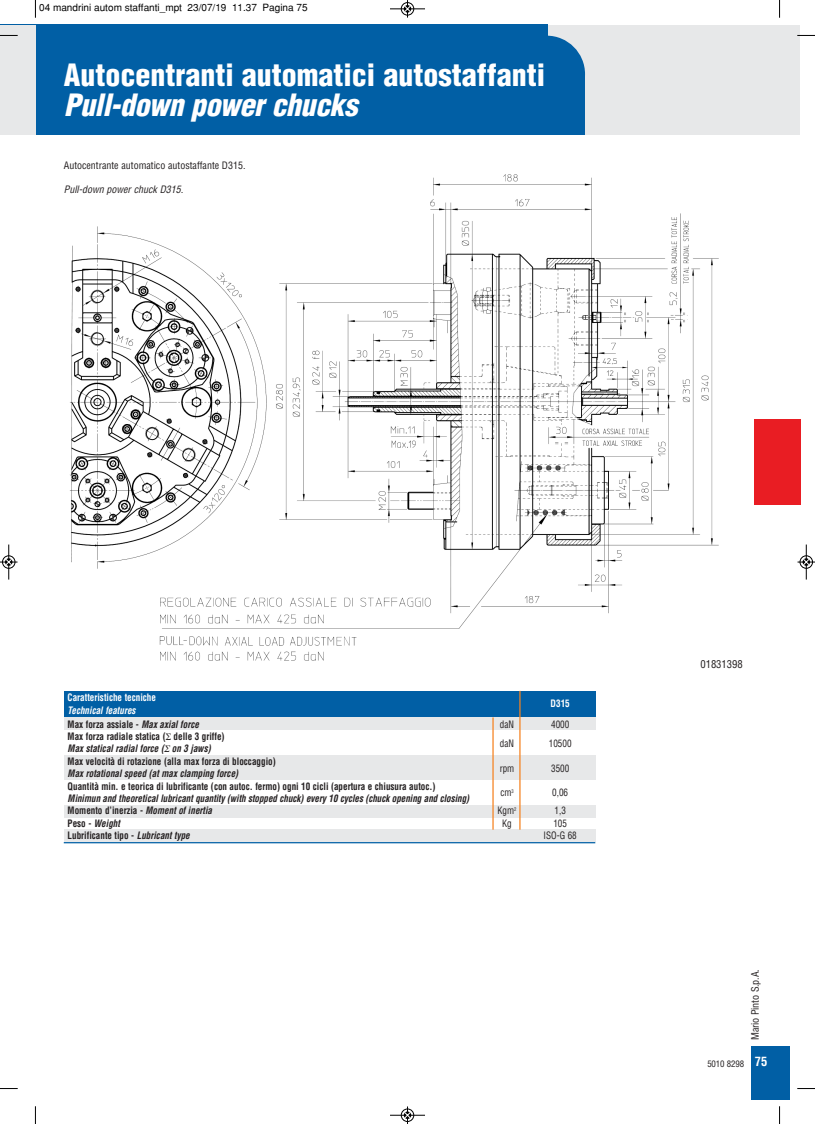
<style>
.page{position:relative;width:815px;height:1124px;background:#fff}
.page>*{position:absolute;margin:0;border:0;box-sizing:border-box;transform-origin:0 0}
.t1{font:900 condensed 30px "Helvetica";color:#fff}
.t2{font:italic 900 condensed 30px "Helvetica";letter-spacing:-.015em;color:#fff}
.t3{font:condensed 10.62px "Helvetica";color:#231f20}
.t4{font:italic 700 condensed 10px/12.4px "Helvetica";letter-spacing:-.005em;color:#231f20;scale:.91 1}
.t5{font:700 condensed 10px "Helvetica";color:#231f20;scale:.91 1}
.t6{font:condensed 10px "Helvetica";color:#231f20}
.t7{font:10px "Helvetica";color:#000}
.t8{font:condensed 10px "Helvetica";color:#231f20;scale:.91 1}
.t9{font:italic 700 condensed 10px/13.8px "Helvetica";color:#fff;scale:.91 1}
.t10{font:700 condensed 10px "Helvetica";color:#fff;scale:.91 1}
.t11{font:italic condensed 10px "Helvetica";color:#231f20}
.t12{font:condensed 8.75px "Helvetica";letter-spacing:-.015em;color:#231f20}
.s1{font-style:normal;color:#231f20}
.s2{color:#231f20}
.s3{font-style:normal}
.s4{font-style:italic}
.s5{font-weight:700;font-size:12.5px;color:#fff}
</style>
<div class="page">
<div style="left:751px;top:1045px;width:39px;height:53px;background:#015fa5"></div>
<div style="left:755px;top:420px;width:46px;height:85px;background:#e91d23"></div>
<img style="left:70px;top:174px;width:649px;height:487px">
<div style="left:64px;top:690px;width:531px;height:27px;background:#015fa5"></div>
<div style="left:64px;top:717px;width:531px;height:13px;background:#e7e8e9"></div>
<div style="left:64px;top:755px;width:531px;height:24px;background:#e7e8e9"></div>
<div style="left:64px;top:805px;width:531px;height:12px;background:#e7e8e9"></div>
<div style="left:64px;top:829px;width:531px;height:13px;background:#e7e8e9"></div>
<hr style="left:492px;top:717px;width:2px;height:112px;background:#f58220">
<hr style="left:519px;top:690px;width:2px;height:139px;background:#f58220">
<hr style="left:64px;top:842px;width:531px;height:1px;background:#015fa5">
<div style="left:25px;top:25px;width:775px;height:110px;background:#e7e8e9"></div>
<div style="left:0;top:24px;width:548px;height:111px;background:#015fa5"></div>
<div style="left:508px;top:36px;width:77px;height:77px;background:#015fa5;border-radius:50%"></div>
<div style="left:330px;top:72px;width:255px;height:63px;background:#015fa5"></div>
<div style="left:0;top:25px;width:35px;height:110px;background:#e7e8e9"></div>
<svg style="left:35px;top:0;width:1px;height:18px"></svg>
<svg style="left:0;top:35px;width:18px;height:1px"></svg>
<svg style="left:779px;top:0;width:1px;height:18px"></svg>
<svg style="left:797px;top:35px;width:18px;height:1px"></svg>
<svg style="left:35px;top:1106px;width:1px;height:17px"></svg>
<svg style="left:0;top:1088px;width:18px;height:1px"></svg>
<svg style="left:779px;top:1106px;width:1px;height:17px"></svg>
<svg style="left:797px;top:1088px;width:18px;height:1px"></svg>
<div style="left:401px;top:2px;width:13px;height:14px;border:1px solid #fff;border-radius:50%"></div>
<hr style="left:390px;top:9px;width:35px;height:1px;background:#000">
<div style="left:401px;top:2px;width:13px;height:13px;border:1px solid #000;border-radius:50%"></div>
<svg style="left:404px;top:0;width:7px;height:18px"></svg>
<hr style="left:390px;top:1114px;width:35px;height:1px;background:#000">
<div style="left:401px;top:1108px;width:13px;height:13px;border:1px solid #000;border-radius:50%"></div>
<svg style="left:404px;top:1106px;width:7px;height:17px"></svg>
<hr style="left:9px;top:544px;width:1px;height:35px;background:#000">
<div style="left:2px;top:555px;width:13px;height:13px;border:1px solid #000;border-radius:50%"></div>
<svg style="left:0;top:558px;width:18px;height:7px"></svg>
<hr style="left:806px;top:544px;width:1px;height:35px;background:#000">
<div style="left:800px;top:555px;width:13px;height:13px;border:1px solid #000;border-radius:50%"></div>
<svg style="left:798px;top:558px;width:17px;height:7px"></svg>
<p class="t7" style="left:39px;top:2px;width:270px">04 mandrini autom staffanti_mpt 23/07/19 11.37 Pagina 75</p>
<h1 class="t1" style="left:64px;top:58px;width:483px">Autocentranti automatici autostaffanti</h1>
<h1 class="t2" style="left:64px;top:88px;width:295px">Pull-down power chucks</h1>
<p class="t6" style="left:64px;top:160px;width:183px">Autocentrante automatico autostaffante D315.</p>
<p class="t11" style="left:64px;top:184px;width:121px">Pull-down power chuck D315.</p>
<p class="t10" style="left:68px;top:692px;width:99px">Caratteristiche tecniche</p>
<p class="t9" style="left:68px;top:703px;width:146px">Technical features<br><span class="s1">Max forza assiale -</span> <span class="s2">Max axial force</span></p>
<p class="t5" style="left:68px;top:730px;width:174px">Max forza radiale statica ( delle 3 griffe)</p>
<p class="t4" style="left:68px;top:742px;width:159px">Max statical radial force ( on 3 jaws)</p>
<p class="t5" style="left:68px;top:755px;width:230px">Max velocità di rotazione (alla max forza di bloccaggio)</p>
<p class="t4" style="left:68px;top:767px;width:189px">Max rotational speed (at max clamping force)</p>
<p class="t5" style="left:68px;top:780px;width:406px">Quantità min. e teorica di lubrificante (con autoc. fermo) ogni 10 cicli (apertura e chiusura autoc.)</p>
<p class="t4" style="left:68px;top:792px;width:443px">Minimun and theoretical lubricant quantity (with stopped chuck) every 10 cycles (chuck opening and closing)<br><span class="s3">Momento d’inerzia -</span> Moment of inertia</p>
<p class="t10" style="left:551px;top:697px;width:23px">D315</p>
<p class="t8" style="left:500px;top:718px;width:17px">daN</p>
<p class="t8" style="left:551px;top:718px;width:21px">4000</p>
<p class="t8" style="left:500px;top:737px;width:17px">daN</p>
<p class="t8" style="left:549px;top:737px;width:26px">10500</p>
<p class="t8" style="left:500px;top:762px;width:18px">rpm</p>
<p class="t8" style="left:551px;top:762px;width:21px">3500</p>
<p class="t8" style="left:500px;top:787px;width:16px">cm<sup>3</sup></p>
<p class="t8" style="left:552px;top:787px;width:19px">0,06</p>
<p class="t8" style="left:498px;top:805px;width:22px">Kgm<sup>2</sup></p>
<p class="t8" style="left:555px;top:805px;width:14px">1,3</p>
<p class="t4" style="left:68px;top:817px;width:59px"><span class="s3">Peso -</span> Weight</p>
<p class="t8" style="left:502px;top:817px;width:12px">Kg</p>
<p class="t8" style="left:553px;top:817px;width:16px">105</p>
<p class="t5" style="left:68px;top:829px;width:136px">Lubrificante tipo - <span class="s4">Lubricant type</span></p>
<p class="t8" style="left:544px;top:829px;width:38px">ISO-G 68</p>
<p class="t3" style="left:700px;top:658px;width:44px">01831398</p>
<p class="t6" style="left:749px;top:1039px;width:72px;rotate:-90deg">Mario Pinto S.p.A.</p>
<p class="t12" style="left:707px;top:1058px;width:61px">5010 8298 <span class="s5">75</span></p>
</div>
